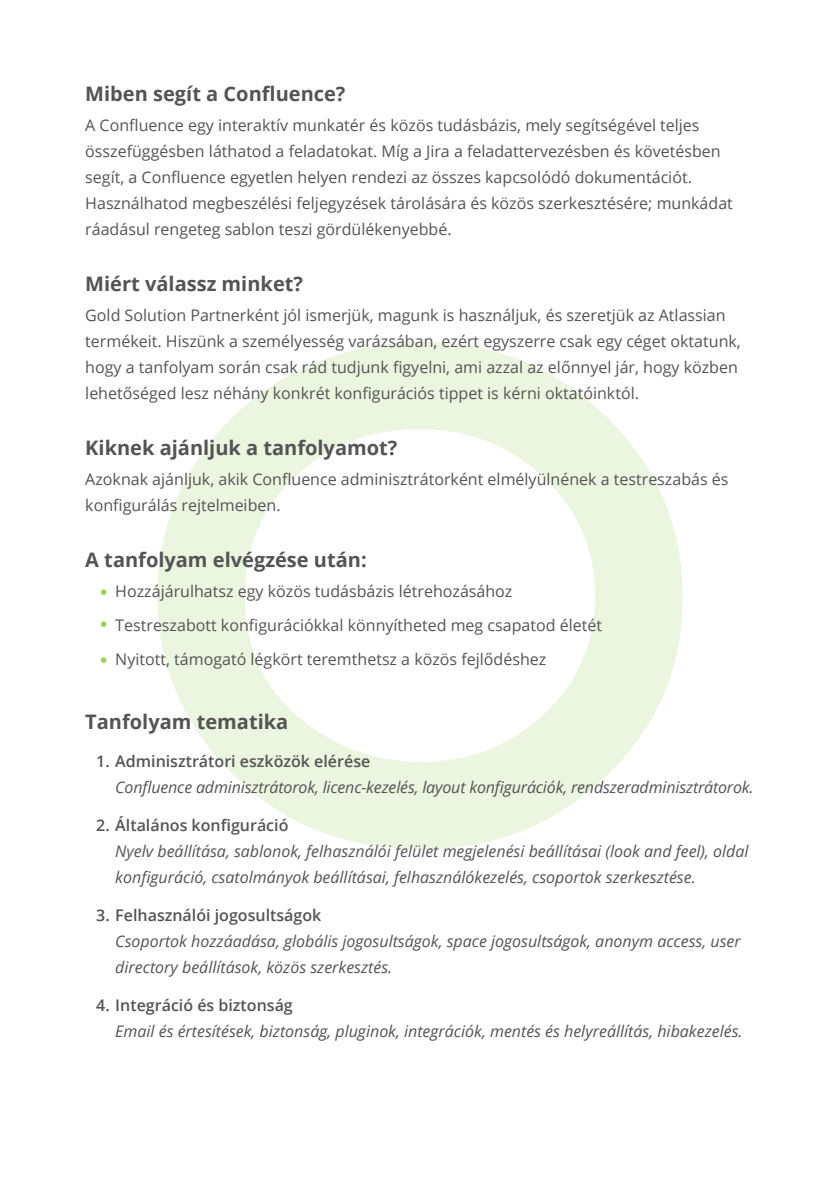
<style>
.page{position:relative;width:840px;height:1191px;background:#fff}
.page>*{position:absolute;margin:0;border:0;box-sizing:border-box;transform-origin:0 0}
.t1{font:700 20px "Open Sans";color:#545454}
.t2{font:16px/26px "Open Sans";color:#545454}
.t3{font:italic 16px/26px "Open Sans";color:#545454}
.t4{font:600 16px "Open Sans";color:#545454}
</style>
<div class="page">
<svg style="left:157px;top:342px;width:525px;height:507px"></svg>
<svg style="left:101px;top:589px;width:5px;height:6px"></svg>
<svg style="left:101px;top:621px;width:5px;height:6px"></svg>
<svg style="left:101px;top:657px;width:5px;height:6px"></svg>
<p class="t1" style="left:85px;top:79px;width:261px">Miben segít a Confluence?</p>
<p class="t2" style="left:85px;top:111px;width:648px">A Confluence egy interaktív munkatér és közös tudásbázis, mely segítségével teljes összefüggésben láthatod a feladatokat. Míg a Jira a feladattervezésben és követésben segít, a Confluence egyetlen helyen rendezi az összes kapcsolódó dokumentációt.<br>Használhatod megbeszélési feljegyzések tárolására és közös szerkesztésére; munkádat ráadásul rengeteg sablon teszi gördülékenyebbé.</p>
<p class="t1" style="left:85px;top:269px;width:219px">Miért válassz minket?</p>
<p class="t2" style="left:85px;top:301px;width:656px">Gold Solution Partnerként jól ismerjük, magunk is használjuk, és szeretjük az Atlassian termékeit. Hiszünk a személyesség varázsában, ezért egyszerre csak egy céget oktatunk, hogy a tanfolyam során csak rád tudjunk figyelni, ami azzal az előnnyel jár, hogy közben lehetőséged lesz néhány konkrét konfigurációs tippet is kérni oktatóinktól.</p>
<p class="t1" style="left:85px;top:433px;width:313px">Kiknek ajánljuk a tanfolyamot?</p>
<p class="t2" style="left:85px;top:465px;width:644px">Azoknak ajánljuk, akik Confluence adminisztrátorként elmélyülnének a testreszabás és konfigurálás rejtelmeiben.</p>
<p class="t1" style="left:85px;top:545px;width:283px">A tanfolyam elvégzése után:</p>
<p class="t2" style="left:115px;top:573px;width:488px;line-height:34px">Hozzájárulhatsz egy közös tudásbázis létrehozásához<br>Testreszabott konfigurációkkal könnyítheted meg csapatod életét<br>Nyitott, támogató légkört teremthetsz a közös fejlődéshez</p>
<p class="t1" style="left:85px;top:707px;width:204px">Tanfolyam tematika</p>
<p class="t4" style="left:96px;top:750px;width:275px">1. Adminisztrátori eszközök elérése</p>
<p class="t3" style="left:115px;top:773px;width:639px">Confluence adminisztrátorok, licenc-kezelés, layout konfigurációk, rendszeradminisztrátorok.</p>
<p class="t4" style="left:96px;top:814px;width:194px">2. Általános konfiguráció</p>
<p class="t3" style="left:115px;top:837px;width:634px">Nyelv beállítása, sablonok, felhasználói felület megjelenési beállításai (look and feel), oldal konfiguráció, csatolmányok beállításai, felhasználókezelés, csoportok szerkesztése.</p>
<p class="t4" style="left:96px;top:904px;width:226px">3. Felhasználói jogosultságok</p>
<p class="t3" style="left:115px;top:927px;width:626px">Csoportok hozzáadása, globális jogosultságok, space jogosultságok, anonym access, user directory beállítások, közös szerkesztés.</p>
<p class="t4" style="left:96px;top:994px;width:198px">4. Integráció és biztonság</p>
<p class="t3" style="left:115px;top:1017px;width:628px">Email és értesítések, biztonság, pluginok, integrációk, mentés és helyreállítás, hibakezelés.</p>
</div>
